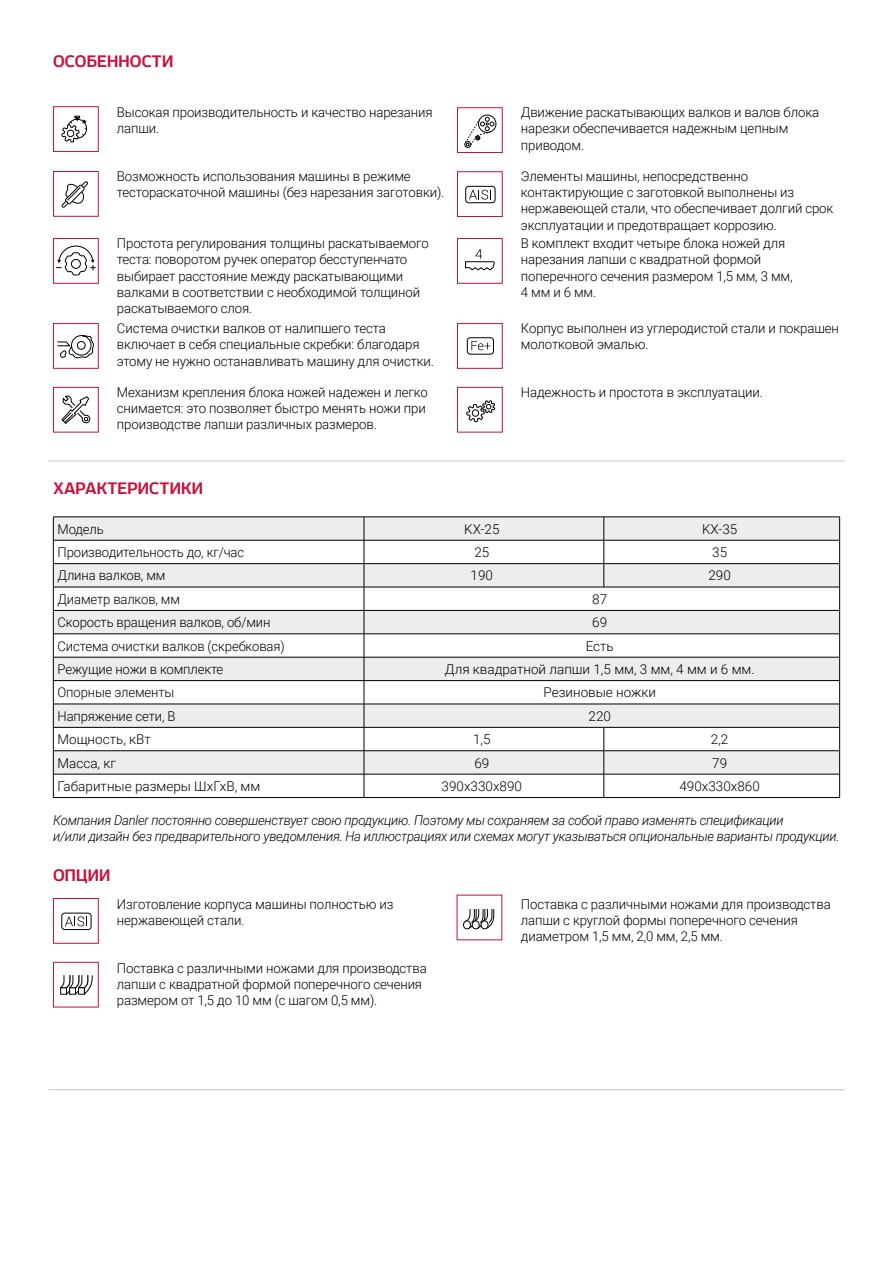
<style>
.page{position:relative;width:893px;height:1263px;background:#fff}
.page>*{position:absolute;margin:0;border:0;box-sizing:border-box;transform-origin:0 0}
.t1{font:700 18px "Sceptica";letter-spacing:.01em;color:#c5143d}
.t2{font:300 13.5px/16.2px "Roboto";letter-spacing:-.01em;color:#000}
.t3{font:italic 300 13.5px/16.2px "Roboto";letter-spacing:-.02em;color:#000}
</style>
<div class="page">
<svg style="left:54px;top:518px;width:785px;height:256px;fill:#ededed"></svg>
<hr style="left:53px;top:517px;width:311px;height:1px;background:#000">
<hr style="left:364px;top:517px;width:240px;height:1px;background:#000">
<hr style="left:604px;top:517px;width:236px;height:1px;background:#000">
<hr style="left:53px;top:540px;width:311px;height:1px;background:#000">
<hr style="left:364px;top:540px;width:240px;height:1px;background:#000">
<hr style="left:604px;top:540px;width:236px;height:1px;background:#000">
<hr style="left:53px;top:563px;width:311px;height:1px;background:#000">
<hr style="left:364px;top:563px;width:240px;height:1px;background:#000">
<hr style="left:604px;top:563px;width:236px;height:1px;background:#000">
<svg style="left:604px;top:517px;width:1px;height:70px"></svg>
<hr style="left:53px;top:587px;width:311px;height:1px;background:#000">
<hr style="left:364px;top:587px;width:240px;height:1px;background:#000">
<hr style="left:604px;top:587px;width:236px;height:1px;background:#000">
<hr style="left:53px;top:610px;width:311px;height:1px;background:#000">
<hr style="left:364px;top:610px;width:240px;height:1px;background:#000">
<hr style="left:604px;top:610px;width:236px;height:1px;background:#000">
<hr style="left:53px;top:633px;width:311px;height:1px;background:#000">
<hr style="left:364px;top:633px;width:240px;height:1px;background:#000">
<hr style="left:604px;top:633px;width:236px;height:1px;background:#000">
<hr style="left:53px;top:657px;width:311px;height:1px;background:#000">
<hr style="left:364px;top:657px;width:240px;height:1px;background:#000">
<hr style="left:604px;top:657px;width:236px;height:1px;background:#000">
<hr style="left:53px;top:680px;width:311px;height:1px;background:#000">
<hr style="left:364px;top:680px;width:240px;height:1px;background:#000">
<hr style="left:604px;top:680px;width:236px;height:1px;background:#000">
<hr style="left:53px;top:704px;width:311px;height:1px;background:#000">
<hr style="left:364px;top:704px;width:240px;height:1px;background:#000">
<hr style="left:604px;top:704px;width:236px;height:1px;background:#000">
<hr style="left:53px;top:727px;width:311px;height:1px;background:#000">
<hr style="left:364px;top:727px;width:240px;height:1px;background:#000">
<hr style="left:604px;top:727px;width:236px;height:1px;background:#000">
<hr style="left:53px;top:750px;width:311px;height:1px;background:#000">
<hr style="left:364px;top:750px;width:240px;height:1px;background:#000">
<hr style="left:604px;top:750px;width:236px;height:1px;background:#000">
<hr style="left:53px;top:774px;width:311px;height:1px;background:#000">
<svg style="left:53px;top:517px;width:1px;height:280px"></svg>
<hr style="left:364px;top:774px;width:240px;height:1px;background:#000">
<svg style="left:364px;top:517px;width:1px;height:280px"></svg>
<hr style="left:604px;top:774px;width:236px;height:1px;background:#000">
<svg style="left:604px;top:727px;width:1px;height:70px"></svg>
<svg style="left:839px;top:517px;width:1px;height:280px"></svg>
<hr style="left:53px;top:797px;width:311px;height:1px;background:#000">
<hr style="left:364px;top:797px;width:240px;height:1px;background:#000">
<hr style="left:604px;top:797px;width:236px;height:1px;background:#000">
<hr style="left:48px;top:1089px;width:797px;height:1px;background:#c6c6c6">
<hr style="left:48px;top:461px;width:797px;height:1px;background:#c6c6c6">
<div style="left:457px;top:387px;width:46px;height:45px;border:1px solid #c3113c"></div>
<svg style="left:466px;top:400px;width:30px;height:33px"></svg>
<div style="left:53px;top:106px;width:46px;height:46px;border:1px solid #c3113c"></div>
<svg style="left:61px;top:115px;width:26px;height:28px"></svg>
<div style="left:53px;top:171px;width:46px;height:46px;border:1px solid #c3113c"></div>
<svg style="left:61px;top:181px;width:27px;height:27px"></svg>
<div style="left:53px;top:238px;width:46px;height:46px;border:1px solid #c3113c"></div>
<svg style="left:56px;top:245px;width:39px;height:31px"></svg>
<div style="left:53px;top:323px;width:46px;height:46px;border:1px solid #c3113c"></div>
<svg style="left:57px;top:335px;width:37px;height:24px"></svg>
<svg style="left:61px;top:395px;width:30px;height:29px"></svg>
<div style="left:53px;top:387px;width:46px;height:45px;border:1px solid #c3113c"></div>
<div style="left:457px;top:107px;width:46px;height:46px;border:1px solid #c3113c"></div>
<svg style="left:464px;top:114px;width:33px;height:34px"></svg>
<div style="left:457px;top:171px;width:46px;height:46px;border:1px solid #c3113c"></div>
<div style="left:465px;top:186px;width:30px;height:17px;border:1px solid #000;border-radius:3px"></div>
<svg style="left:469px;top:190px;width:22px;height:10px"></svg>
<div style="left:457px;top:323px;width:46px;height:46px;border:1px solid #c3113c"></div>
<svg style="left:471px;top:341px;width:20px;height:9px"></svg>
<div style="left:467px;top:337px;width:27px;height:17px;border:1px solid #000;border-radius:3px"></div>
<div style="left:457px;top:238px;width:46px;height:46px;border:1px solid #c3113c"></div>
<svg style="left:465px;top:249px;width:30px;height:22px"></svg>
<div style="left:53px;top:898px;width:46px;height:46px;border:1px solid #c3113c"></div>
<div style="left:61px;top:913px;width:30px;height:17px;border:1px solid #000;border-radius:3px"></div>
<svg style="left:65px;top:916px;width:22px;height:10px"></svg>
<div style="left:53px;top:962px;width:46px;height:45px;border:1px solid #c3113c"></div>
<svg style="left:60px;top:975px;width:33px;height:20px"></svg>
<div style="left:463px;top:920px;width:8px;height:9px;border:1px solid #000;border-radius:50%"></div>
<svg style="left:464px;top:909px;width:30px;height:21px"></svg>
<h1 class="t1" style="left:53px;top:51px;width:122px">ОСОБЕННОСТИ</h1>
<p class="t2" style="left:117px;top:104px;width:317px">Высокая производительность и качество нарезания лапши.</p>
<p class="t2" style="left:521px;top:104px;width:300px">Движение раскатывающих валков и валов блока нарезки обеспечивается надежным цепным приводом.</p>
<p class="t2" style="left:117px;top:168px;width:329px">Возможность использования машины в режиме тестораскаточной машины (без нарезания заготовки).</p>
<p class="t2" style="left:521px;top:168px;width:314px">Элементы машины, непосредственно контактирующие с заготовкой выполнены из нержавеющей стали, что обеспечивает долгий срок эксплуатации и предотвращает коррозию.</p>
<p class="t2" style="left:117px;top:235px;width:313px">Простота регулирования толщины раскатываемого теста: поворотом ручек оператор бесступенчато выбирает расстояние между раскатывающими валками в соответствии с необходимой толщиной раскатываемого слоя.</p>
<p class="t2" style="left:521px;top:235px;width:273px">В комплект входит четыре блока ножей для нарезания лапши с квадратной формой поперечного сечения размером 1,5 мм, 3 мм,<br>4 мм и 6 мм.</p>
<p class="t2" style="left:117px;top:320px;width:319px">Система очистки валков от налипшего теста включает в себя специальные скребки: благодаря этому не нужно останавливать машину для очистки.</p>
<p class="t2" style="left:521px;top:320px;width:320px">Корпус выполнен из углеродистой стали и покрашен молотковой эмалью.</p>
<p class="t2" style="left:117px;top:384px;width:312px">Механизм крепления блока ножей надежен и легко снимается: это позволяет быстро менять ножи при производстве лапши различных размеров.</p>
<p class="t2" style="left:521px;top:384px;width:244px">Надежность и простота в эксплуатации.</p>
<h1 class="t1" style="left:53px;top:478px;width:152px">ХАРАКТЕРИСТИКИ</h1>
<p class="t2" style="left:58px;top:520px;width:48px">Модель</p>
<p class="t2" style="left:464px;top:520px;width:37px">KX-25</p>
<p class="t2" style="left:702px;top:520px;width:37px">KX-35</p>
<p class="t2" style="left:58px;top:544px;width:188px">Производительность до, кг/час</p>
<p class="t2" style="left:474px;top:544px;width:16px">25</p>
<p class="t2" style="left:712px;top:544px;width:16px">35</p>
<p class="t2" style="left:58px;top:567px;width:109px">Длина валков, мм</p>
<p class="t2" style="left:471px;top:567px;width:24px">190</p>
<p class="t2" style="left:708px;top:567px;width:24px">290</p>
<p class="t2" style="left:58px;top:590px;width:124px">Диаметр валков, мм</p>
<p class="t2" style="left:592px;top:590px;width:16px">87</p>
<p class="t2" style="left:58px;top:614px;width:214px">Скорость вращения валков, об/мин</p>
<p class="t2" style="left:592px;top:614px;width:16px">69</p>
<p class="t2" style="left:58px;top:637px;width:229px">Система очистки валков (скребковая)</p>
<p class="t2" style="left:586px;top:637px;width:30px">Есть</p>
<p class="t2" style="left:58px;top:660px;width:167px">Режущие ножи в комплекте</p>
<p class="t2" style="left:445px;top:660px;width:311px">Для квадратной лапши 1,5 мм, 3 мм, 4 мм и 6 мм.</p>
<p class="t2" style="left:58px;top:684px;width:118px">Опорные элементы</p>
<p class="t2" style="left:543px;top:684px;width:114px">Резиновые ножки</p>
<p class="t2" style="left:58px;top:707px;width:119px">Напряжение сети, В</p>
<p class="t2" style="left:589px;top:707px;width:24px">220</p>
<p class="t2" style="left:58px;top:731px;width:95px">Мощность, кВт</p>
<p class="t2" style="left:473px;top:731px;width:19px">1,5</p>
<p class="t2" style="left:711px;top:731px;width:19px">2,2</p>
<p class="t2" style="left:58px;top:754px;width:60px">Масса, кг</p>
<p class="t2" style="left:474px;top:754px;width:16px">69</p>
<p class="t2" style="left:712px;top:754px;width:16px">79</p>
<p class="t2" style="left:58px;top:777px;width:204px">Габаритные размеры ШхГхВ, мм</p>
<p class="t2" style="left:442px;top:777px;width:82px">390х330х890</p>
<p class="t2" style="left:679px;top:777px;width:82px">490х330х860</p>
<p class="t3" style="left:53px;top:812px;width:788px">Компания Danler постоянно совершенствует свою продукцию. Поэтому мы сохраняем за собой право изменять спецификации<br>и/или дизайн без предварительного уведомления. На иллюстрациях или схемах могут указываться опциональные варианты продукции.</p>
<h1 class="t1" style="left:53px;top:865px;width:59px">ОПЦИИ</h1>
<p class="t2" style="left:117px;top:895px;width:278px">Изготовление корпуса машины полностью из нержавеющей стали.</p>
<p class="t2" style="left:521px;top:895px;width:311px">Поставка с различными ножами для производства лапши с круглой формы поперечного сечения диаметром 1,5 мм, 2,0 мм, 2,5 мм.</p>
<p class="t2" style="left:117px;top:959px;width:311px">Поставка с различными ножами для производства лапши с квадратной формой поперечного сечения размером от 1,5 до 10 мм (с шагом 0,5 мм).</p>
</div>
